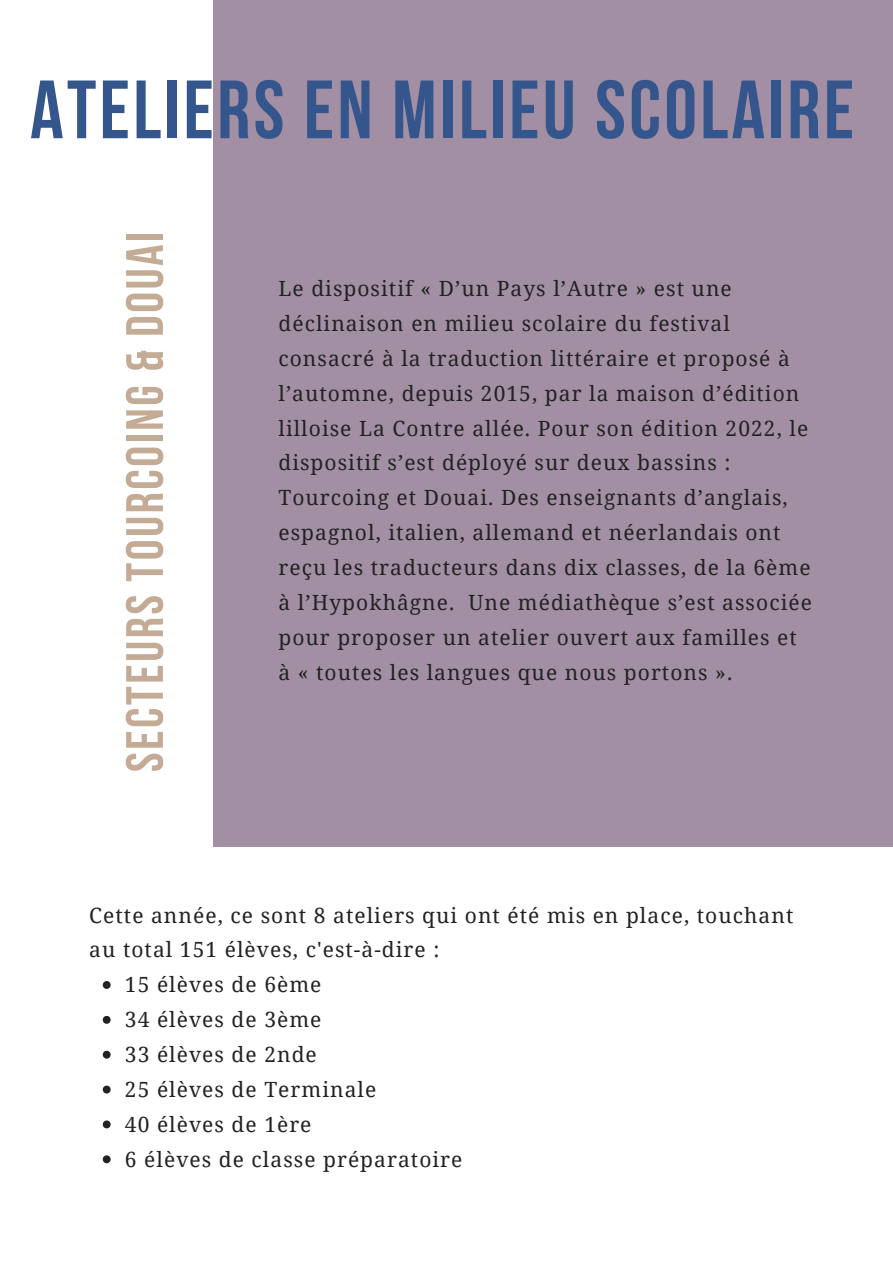
<style>
.page{position:relative;width:893px;height:1264px;background:#fff}
.page>*{position:absolute;margin:0;border:0;box-sizing:border-box;transform-origin:0 0}
.t1{font:700 82.5px "Bebas Neue";letter-spacing:.04em;color:#34568c}
.t2{font:700 52.5px "Bebas Neue";letter-spacing:.05em;color:#c4ab96}
.t3{font:21px/34.8px "Noto Serif";letter-spacing:.05em;color:#222}
</style>
<div class="page">
<div style="left:213px;top:0;width:679px;height:846px;background:#a38fa4"></div>
<svg style="left:103px;top:981px;width:8px;height:7px"></svg>
<svg style="left:103px;top:1015px;width:8px;height:8px"></svg>
<svg style="left:103px;top:1050px;width:8px;height:8px"></svg>
<svg style="left:103px;top:1085px;width:8px;height:8px"></svg>
<svg style="left:103px;top:1120px;width:8px;height:8px"></svg>
<svg style="left:103px;top:1155px;width:8px;height:8px"></svg>
<h1 class="t1" style="left:30px;top:76px;width:825px">ATELIERS EN MILIEU SCOLAIRE</h1>
<h2 class="t2" style="left:123px;top:772px;width:541px;rotate:-90deg">SECTEURS TOURCOING &amp; DOUAI</h2>
<p class="t3" style="left:278px;top:270px;width:535px">Le dispositif « D’un Pays l’Autre » est une déclinaison en milieu scolaire du festival consacré à la traduction littéraire et proposé à l’automne, depuis 2015, par la maison d’édition lilloise La Contre allée. Pour son édition 2022, le dispositif s’est déployé sur deux bassins :<br>Tourcoing et Douai. Des enseignants d’anglais, espagnol, italien, allemand et néerlandais ont reçu les traducteurs dans dix classes, de la 6ème à l’Hypokhâgne. Une médiathèque s’est associée pour proposer un atelier ouvert aux familles et à « toutes les langues que nous portons ».</p>
<p class="t3" style="left:89px;top:897px;width:705px">Cette année, ce sont 8 ateliers qui ont été mis en place, touchant au total 151 élèves, c'est-à-dire :</p>
<p class="t3" style="left:125px;top:966px;width:339px">15 élèves de 6ème<br>34 élèves de 3ème<br>33 élèves de 2nde<br>25 élèves de Terminale<br>40 élèves de 1ère<br>6 élèves de classe préparatoire</p>
</div>
